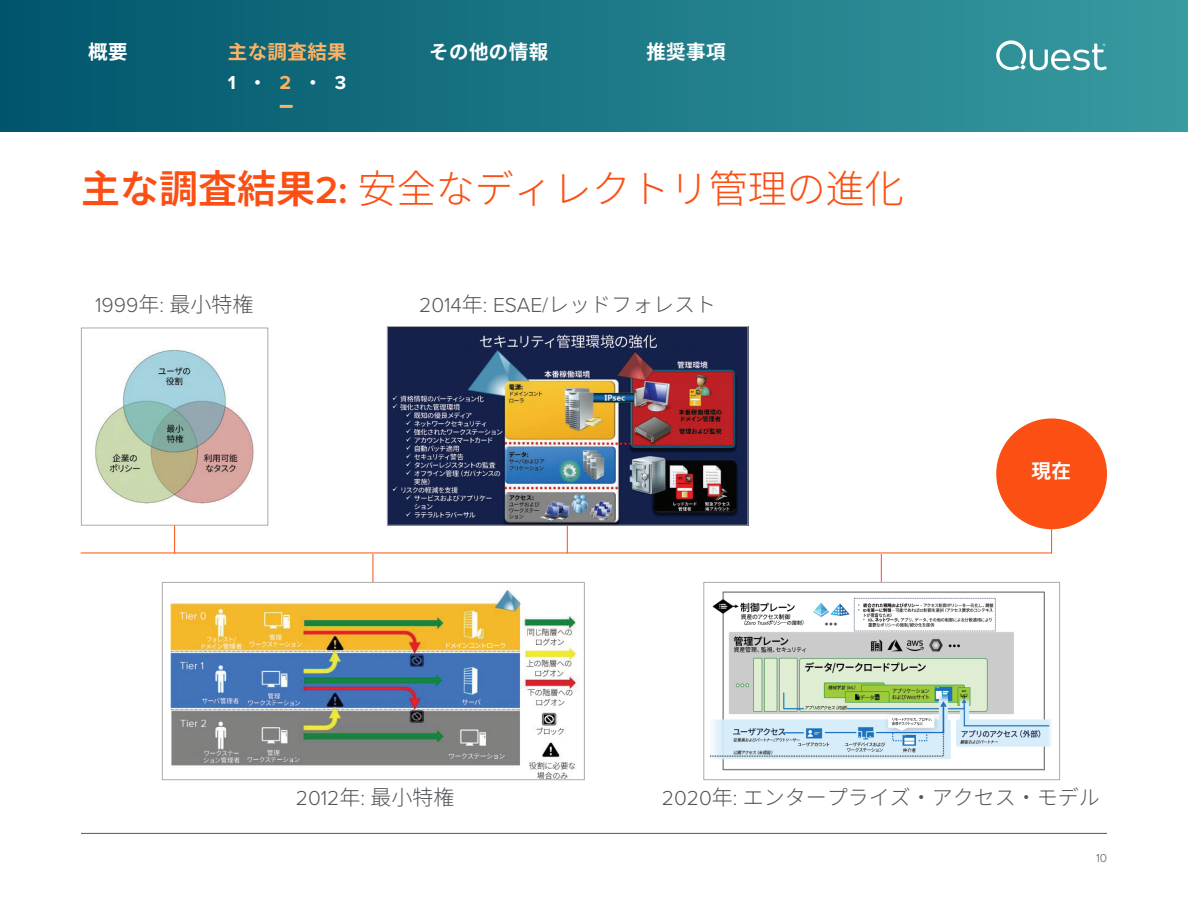
<style>
.page{position:relative;width:1188px;height:918px;background:#fff}
.page>*{position:absolute;margin:0;border:0;box-sizing:border-box;transform-origin:0 0}
.Intro_header{font:300 39px "Noto Sans JP";color:#fb4f14}
.Body{font:300 21px "Proxima Nova";color:#53565a}
.Body-2{font:300 21px "Noto Sans JP";color:#53565a}
.Contents_Nav{font:700 19.5px "Noto Sans JP";letter-spacing:.02em;color:#fff}
.Contents_Nav-2{font:700 19.5px "Noto Sans JP";letter-spacing:.02em;color:#fbb264}
.Contents_Nav-3{font:700 19.5px "Proxima Nova";color:#fff}
.t1{font:300 12px "Proxima Nova";color:#53565a}
.s1{color:#fbb264}
.s2{font-weight:600}
.s3{font-family:"Proxima Nova";font-weight:600}
.s4{font-family:"Noto Sans JP"}
.s5{font-family:"Proxima Nova"}
</style>
<div class="page">
<hr style="left:81px;top:833px;width:1026px;height:1px;background:#54555a">
<img style="left:95px;top:350px;width:159px;height:154px">
<div style="left:81px;top:328px;width:187px;height:198px;border:1px solid #aaa"></div>
<img style="left:170px;top:590px;width:408px;height:188px">
<div style="left:162px;top:582px;width:423px;height:198px;border:1px solid #aaa"></div>
<img style="left:711px;top:591px;width:341px;height:180px">
<div style="left:703px;top:582px;width:357px;height:198px;border:1px solid #aaa"></div>
<img style="left:389px;top:328px;width:357px;height:196px">
<div style="left:387px;top:326px;width:361px;height:200px;border:1px solid #aaa"></div>
<hr style="left:81px;top:553px;width:971px;height:1px;background:#fb4f14">
<svg style="left:174px;top:526px;width:1px;height:27px"></svg>
<svg style="left:567px;top:526px;width:1px;height:27px"></svg>
<svg style="left:1051px;top:529px;width:1px;height:24px"></svg>
<svg style="left:373px;top:554px;width:1px;height:28px"></svg>
<svg style="left:881px;top:554px;width:1px;height:28px"></svg>
<div style="left:996px;top:418px;width:111px;height:111px;background:#fb4f14;border-radius:50%"></div>
<div style="left:0;top:0;width:1188px;height:132px;background:linear-gradient(to right,#00556c,#389ba0)"></div>
<svg style="left:280px;top:105px;width:13px;height:3px"></svg>
<svg style="left:996px;top:40px;width:111px;height:30px"></svg>
<p class="Contents_Nav" style="left:88px;top:41px;width:41px">概要</p>
<p class="Contents_Nav-2" style="left:228px;top:41px;width:120px">主な調査結果</p>
<p class="Contents_Nav-3" style="left:228px;top:68px;width:120px">1•<span class="s1">2</span>•3</p>
<p class="Contents_Nav" style="left:429px;top:41px;width:120px">その他の情報</p>
<p class="Contents_Nav" style="left:646px;top:41px;width:81px">推奨事項</p>
<p class="Intro_header" style="left:81px;top:167px;width:824px"><span class="s2">主な調査結果</span><span class="s3">2:</span> 安全なディレクトリ管理の進化</p>
<p class="Body" style="left:95px;top:290px;width:160px">1999<span class="s4">年</span>: <span class="s4">最小特権</span></p>
<p class="Body" style="left:419px;top:290px;width:299px">2014<span class="s4">年</span>: ESAE/<span class="s4">レッドフォレスト</span></p>
<p class="Contents_Nav" style="left:1032px;top:459px;width:41px">現在</p>
<p class="Body" style="left:296px;top:782px;width:160px">2012<span class="s4">年</span>: <span class="s4">最小特権</span></p>
<p class="Body-2" style="left:662px;top:785px;width:440px"><span class="s5">2020</span>年<span class="s5">:</span> エンタープライズ・アクセス・モデル</p>
<p class="t1" style="left:1096px;top:849px;width:12px">10</p>
</div>
